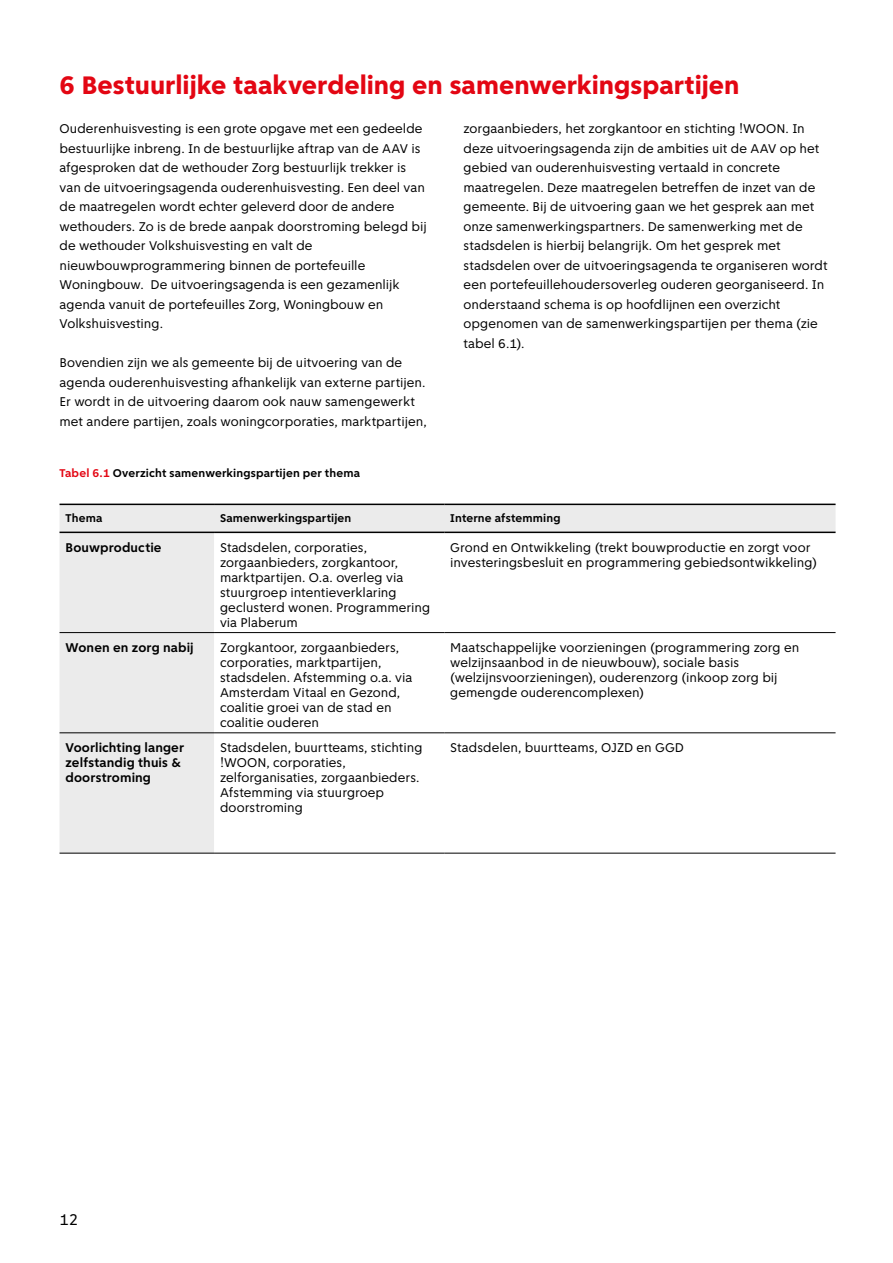
<style>
.page{position:relative;width:893px;height:1263px;background:#fff}
.page>*{position:absolute;margin:0;border:0;box-sizing:border-box;transform-origin:0 0}
.tussenkop_1{font:800 27px "Amsterdam Sans";color:#e30613}
.t1{font:16.5px "Amsterdam Sans";color:#000}
.plat{font:13.5px/19.5px "Amsterdam Sans";color:#000}
.tabel_plat{font:13.5px/15px "Amsterdam Sans";color:#000}
.tabel_plat-2{font:700 13.5px/15px "Amsterdam Sans";letter-spacing:.01em;color:#000}
.tabel_kop{font:700 12px "Amsterdam Sans";letter-spacing:.01em;color:#000}
.s1{color:#e30613}
</style>
<div class="page">
<svg style="left:60px;top:505px;width:776px;height:348px"></svg>
<hr style="left:60px;top:504px;width:154px;height:1px;background:#000">
<hr style="left:214px;top:504px;width:230px;height:1px;background:#000">
<hr style="left:444px;top:504px;width:392px;height:1px;background:#000">
<hr style="left:60px;top:632px;width:154px;height:1px;background:#000">
<hr style="left:214px;top:632px;width:230px;height:1px;background:#000">
<hr style="left:444px;top:632px;width:392px;height:1px;background:#000">
<hr style="left:60px;top:732px;width:154px;height:1px;background:#000">
<hr style="left:214px;top:732px;width:230px;height:1px;background:#000">
<hr style="left:444px;top:732px;width:392px;height:1px;background:#000">
<hr style="left:60px;top:853px;width:154px;height:1px;background:#000">
<hr style="left:214px;top:853px;width:230px;height:1px;background:#000">
<hr style="left:444px;top:853px;width:392px;height:1px;background:#000">
<hr style="left:60px;top:532px;width:154px;height:1px;background:#000">
<hr style="left:214px;top:532px;width:230px;height:1px;background:#000">
<hr style="left:444px;top:532px;width:392px;height:1px;background:#000">
<h2 class="tussenkop_1" style="left:60px;top:69px;width:681px">6 Bestuurlijke taakverdeling en samenwerkingspartijen</h2>
<p class="plat" style="left:60px;top:119px;width:369px">Ouderenhuisvesting is een grote opgave met een gedeelde bestuurlijke inbreng. In de bestuurlijke aftrap van de AAV is afgesproken dat de wethouder Zorg bestuurlijk trekker is van de uitvoeringsagenda ouderenhuisvesting. Een deel van de maatregelen wordt echter geleverd door de andere wethouders. Zo is de brede aanpak doorstroming belegd bij de wethouder Volkshuisvesting en valt de nieuwbouwprogrammering binnen de portefeuille Woningbouw. De uitvoeringsagenda is een gezamenlijk agenda vanuit de portefeuilles Zorg, Woningbouw en Volkshuisvesting.</p>
<p class="plat" style="left:60px;top:353px;width:369px">Bovendien zijn we als gemeente bij de uitvoering van de agenda ouderenhuisvesting afhankelijk van externe partijen.<br>Er wordt in de uitvoering daarom ook nauw samengewerkt met andere partijen, zoals woningcorporaties, marktpartijen,</p>
<p class="plat" style="left:463px;top:119px;width:366px">zorgaanbieders, het zorgkantoor en stichting !WOON. In deze uitvoeringsagenda zijn de ambities uit de AAV op het gebied van ouderenhuisvesting vertaald in concrete maatregelen. Deze maatregelen betreffen de inzet van de gemeente. Bij de uitvoering gaan we het gesprek aan met onze samenwerkingspartners. De samenwerking met de stadsdelen is hierbij belangrijk. Om het gesprek met stadsdelen over de uitvoeringsagenda te organiseren wordt een portefeuillehoudersoverleg ouderen georganiseerd. In onderstaand schema is op hoofdlijnen een overzicht opgenomen van de samenwerkingspartijen per thema (zie tabel 6.1).</p>
<p class="tabel_kop" style="left:60px;top:466px;width:302px"><span class="s1">Tabel 6.1</span> Overzicht samenwerkingspartijen per thema</p>
<p class="tabel_kop" style="left:66px;top:511px;width:38px">Thema</p>
<p class="tabel_kop" style="left:220px;top:511px;width:133px">Samenwerkingspartijen</p>
<p class="tabel_kop" style="left:450px;top:511px;width:112px">Interne afstemming</p>
<p class="tabel_plat-2" style="left:66px;top:540px;width:98px">Bouwproductie</p>
<p class="tabel_plat" style="left:220px;top:540px;width:212px">Stadsdelen, corporaties, zorgaanbieders, zorgkantoor, marktpartijen. O.a. overleg via stuurgroep intentieverklaring geclusterd wonen. Programmering via Plaberum</p>
<p class="tabel_plat" style="left:450px;top:540px;width:368px">Grond en Ontwikkeling (trekt bouwproductie en zorgt voor investeringsbesluit en programmering gebiedsontwikkeling)</p>
<p class="tabel_plat-2" style="left:66px;top:640px;width:130px">Wonen en zorg nabij</p>
<p class="tabel_plat" style="left:220px;top:640px;width:194px">Zorgkantoor, zorgaanbieders, corporaties, marktpartijen, stadsdelen. Afstemming o.a. via<br>Amsterdam Vitaal en Gezond, coalitie groei van de stad en coalitie ouderen</p>
<p class="tabel_plat" style="left:450px;top:640px;width:351px">Maatschappelijke voorzieningen (programmering zorg en welzijnsaanbod in de nieuwbouw), sociale basis (welzijnsvoorzieningen), ouderenzorg (inkoop zorg bij gemengde ouderencomplexen)</p>
<p class="tabel_plat-2" style="left:66px;top:740px;width:120px">Voorlichting langer zelfstandig thuis &amp; doorstroming</p>
<p class="tabel_plat" style="left:220px;top:740px;width:204px">Stadsdelen, buurtteams, stichting !WOON, corporaties, zelforganisaties, zorgaanbieders.<br>Afstemming via stuurgroep doorstroming</p>
<p class="tabel_plat" style="left:450px;top:740px;width:235px">Stadsdelen, buurtteams, OJZD en GGD</p>
<p class="t1" style="left:60px;top:1210px;width:20px">12</p>
</div>
